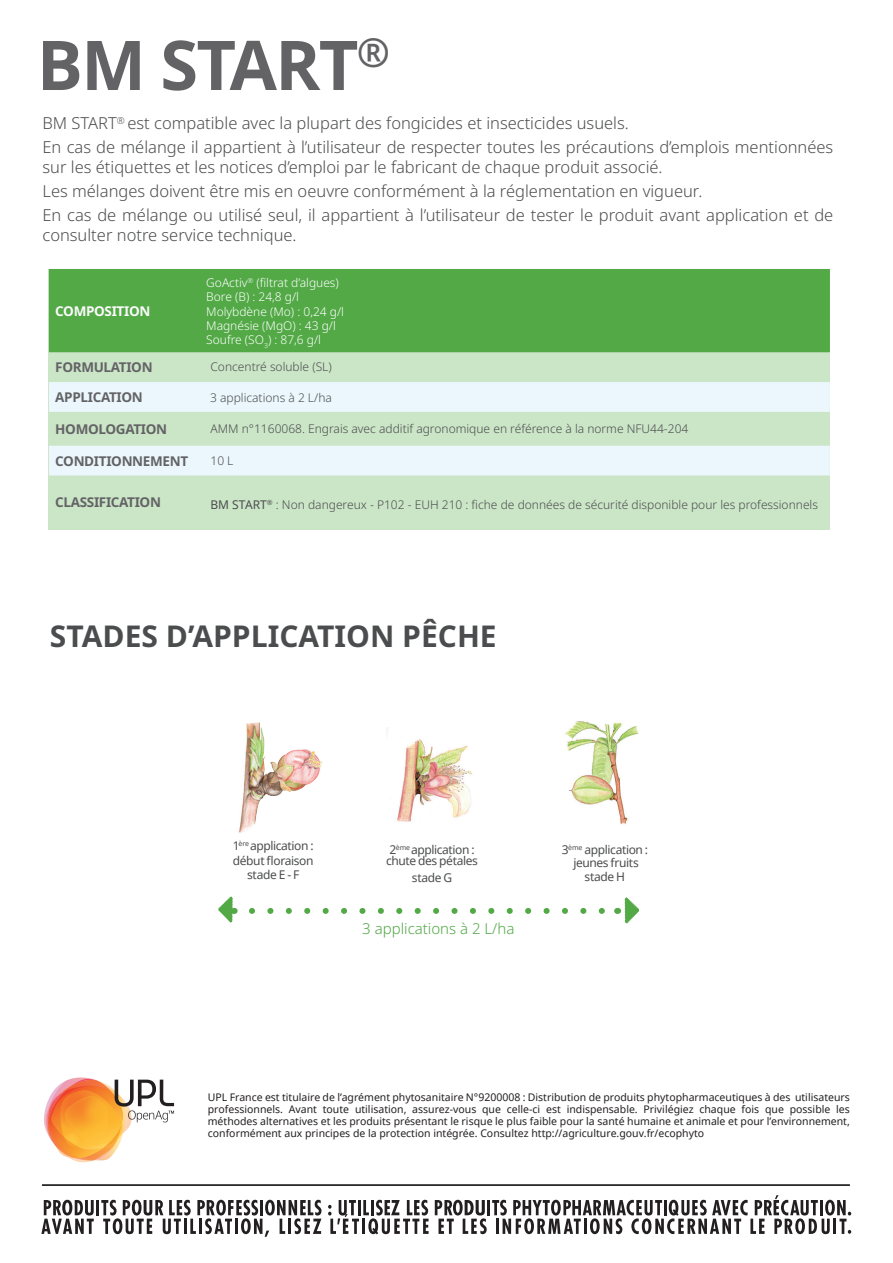
<style>
.page{position:relative;width:893px;height:1263px;background:#fff}
.page>*{position:absolute;margin:0;border:0;box-sizing:border-box;transform-origin:0 0}
.t1{font:700 68.55px "Noto Sans";letter-spacing:-.025em;color:#636366}
.t2{font:700 30px "Noto Sans";color:#4b4c4d}
.t3{font:300 16.5px/24.2px "Noto Sans";color:#4b4c4d}
.t4{font:300 15px "Noto Sans";color:#52a946}
.t5{font:700 13.5px "Noto Sans";letter-spacing:-.025em;color:#636366}
.t6{font:700 13.5px "Noto Sans";letter-spacing:-.025em;color:#fafafa}
.t7{font:300 12px "Noto Sans";color:#4b4c4d}
.t8{font:12px/14.5px "Noto Sans";letter-spacing:-.03em;color:#4b4c4d;text-align:center}
.t9{font:300 12px/14.4px "Noto Sans";color:#fff}
.t10{font:10.5px/12px "Noto Sans";color:#231f20;text-align:justify}
.s1{font-weight:400}
</style>
<div class="page">
<svg style="left:44px;top:1077px;width:130px;height:85px"></svg>
<hr style="left:42px;top:1184px;width:808px;height:2px;background:#000">
<svg style="left:41px;top:1199px;width:280px;height:38px"></svg>
<svg style="left:328px;top:1200px;width:101px;height:34px"></svg>
<svg style="left:435px;top:1195px;width:416px;height:39px"></svg>
<div style="left:49px;top:269px;width:781px;height:260px;background:#cbe5c7"></div>
<div style="left:49px;top:269px;width:781px;height:83px;background:#52a946"></div>
<svg style="left:49px;top:382px;width:781px;height:93px;fill:#ebf7fc"></svg>
<div style="left:210px;top:384px;width:620px;height:21px;background:#ebf7fc"></div>
<svg style="left:625px;top:898px;width:13px;height:25px"></svg>
<svg style="left:252px;top:908px;width:353px;height:6px"></svg>
<svg style="left:219px;top:897px;width:16px;height:25px"></svg>
<img style="left:239px;top:722px;width:83px;height:111px">
<img style="left:397px;top:739px;width:75px;height:83px">
<img style="left:564px;top:721px;width:75px;height:103px">
<h1 class="t1" style="left:37px;top:17px;width:355px">BM START<sup>®</sup></h1>
<h3 class="t3" style="left:43px;top:112px;width:792px">BM START<sup>®</sup> est compatible avec la plupart des fongicides et insecticides usuels.<br>En cas de mélange il appartient à l’utilisateur de respecter toutes les précautions d’emplois mentionnées</h3>
<p class="t3" style="left:43px;top:155px;width:792px">sur les étiquettes et les notices d’emploi par le fabricant de chaque produit associé.<br>Les mélanges doivent être mis en oeuvre conformément à la réglementation en vigueur.<br>En cas de mélange ou utilisé seul, il appartient à l’utilisateur de tester le produit avant application et de</p>
<h3 class="t3" style="left:43px;top:224px;width:256px">consulter notre service technique.</h3>
<p class="t6" style="left:55px;top:301px;width:97px">COMPOSITION</p>
<p class="t9" style="left:206px;top:275px;width:139px">GoActiv<sup>®</sup> (filtrat d’algues)<br>Bore (B) : 24,8 g/l<br>Molybdène (Mo) : 0,24 g/l<br>Magnésie (MgO) : 43 g/l<br>Soufre (SO<sub>3</sub>) : 87,6 g/l</p>
<p class="t5" style="left:55px;top:358px;width:99px">FORMULATION</p>
<p class="t7" style="left:210px;top:359px;width:123px">Concentré soluble (SL)</p>
<p class="t5" style="left:55px;top:388px;width:89px">APPLICATION</p>
<p class="t5" style="left:55px;top:419px;width:113px">HOMOLOGATION</p>
<p class="t7" style="left:210px;top:420px;width:479px">AMM n°1160068. Engrais avec additif agronomique en référence à la norme NFU44-204</p>
<p class="t5" style="left:55px;top:451px;width:134px">CONDITIONNEMENT</p>
<p class="t7" style="left:210px;top:452px;width:25px">10 L</p>
<p class="t5" style="left:55px;top:493px;width:107px">CLASSIFICATION</p>
<p class="t7" style="left:210px;top:496px;width:609px"><span class="s1">BM START</span><sup>®</sup> : Non dangereux - P102 - EUH 210 : fiche de données de sécurité disponible pour les professionnels</p>
<p class="t7" style="left:210px;top:390px;width:123px">3 applications à 2 L/ha</p>
<h2 class="t2" style="left:50px;top:614px;width:448px">STADES D’APPLICATION PÊCHE</h2>
<p class="t8" style="left:233px;top:838px;width:82px">1<sup>ère</sup> application : début floraison stade E - F</p>
<p class="t8" style="left:386px;top:843px;width:93px;line-height:11.6px;text-align:left">2<sup>ème</sup> application : chute des pétales</p>
<p class="t8" style="left:412px;top:870px;width:42px">stade G</p>
<h3 class="t4" style="left:362px;top:918px;width:154px">3 applications à 2 L/ha</h3>
<p class="t8" style="left:562px;top:842px;width:88px;line-height:13px">3<sup>ème</sup> application : jeunes fruits</p>
<p class="t8" style="left:585px;top:869px;width:42px">stade H</p>
<p class="t10" style="left:208px;top:1091px;width:644px">UPL France est titulaire de l’agrément phytosanitaire N°9200008 : Distribution de produits phytopharmaceutiques à des utilisateurs professionnels. Avant toute utilisation, assurez-vous que celle-ci est indispensable. Privilégiez chaque fois que possible les méthodes alternatives et les produits présentant le risque le plus faible pour la santé humaine et animale et pour l’environnement, conformément aux principes de la protection intégrée. Consultez http://agriculture.gouv.fr/ecophyto</p>
</div>
